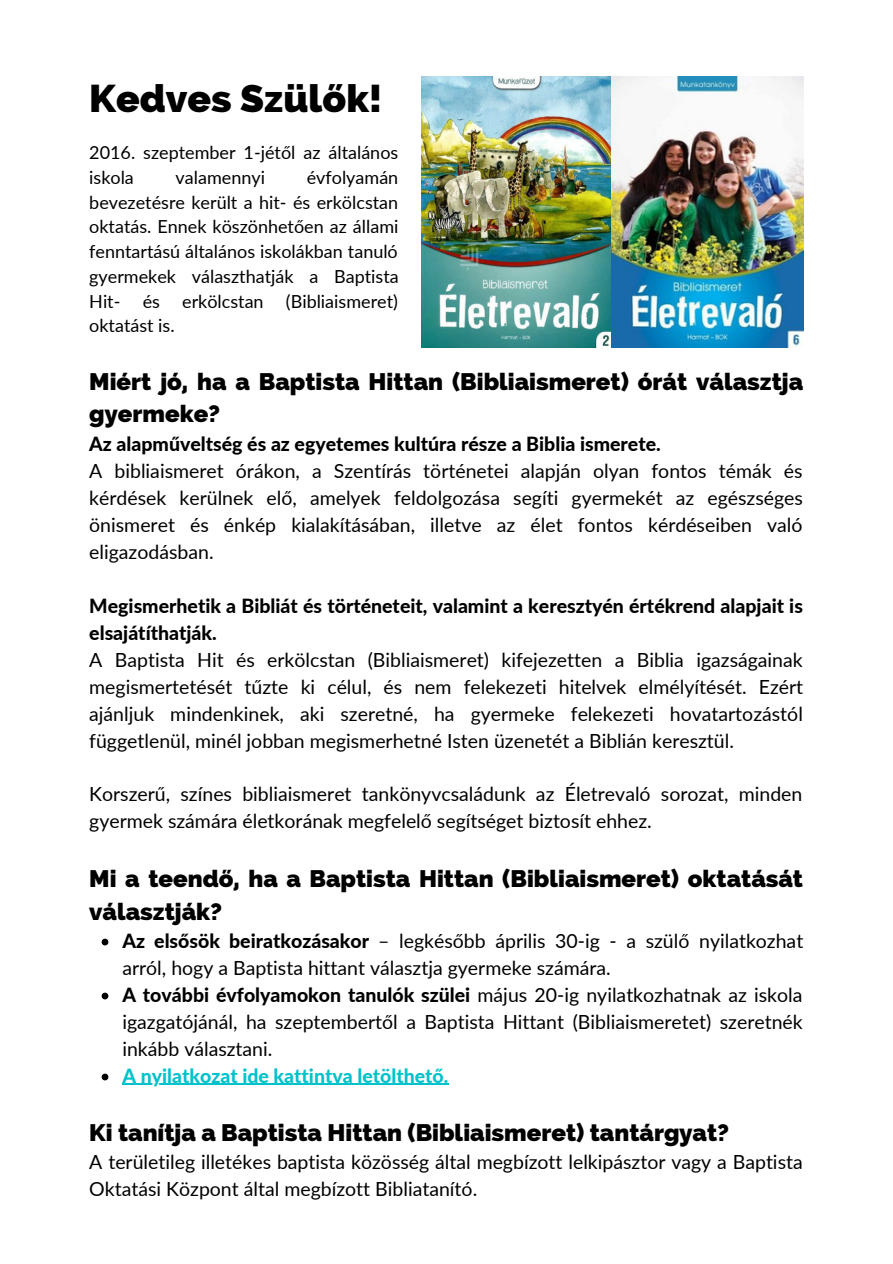
<style>
.page{position:relative;width:893px;height:1264px;background:#fff}
.page>*{position:absolute;margin:0;border:0;box-sizing:border-box;transform-origin:0 0}
.t1{font:800 38.85px "Raleway";color:#000}
.t2{font:800 24px/32.5px "Raleway";color:#000}
.t3{font:19.5px/27px "Lato";color:#000}
.t4{font:800 19.5px/27px "Lato";color:#000}
.t5{font:800 19.5px "Lato";color:#00c2cb}
.t6{font:18px/24.8px "Lato";color:#000}
.s1{font-weight:800}
</style>
<div class="page">
<img style="left:421px;top:77px;width:382px;height:270px">
<svg style="left:102px;top:938px;width:6px;height:7px"></svg>
<svg style="left:102px;top:992px;width:6px;height:7px"></svg>
<svg style="left:102px;top:1073px;width:6px;height:7px"></svg>
<hr style="left:122px;top:1083px;width:258px;height:1px;background:#00c2cb">
<hr style="left:380px;top:1083px;width:68px;height:1px;background:#00c2cb">
<h1 class="t1" style="left:89px;top:75px;width:294px">Kedves Szülők!</h1>
<p class="t6" style="left:89px;top:140px;width:310px">2016. szeptember 1-jétől az általános iskola</p>
<p class="t6" style="left:89px;top:164px;width:311px;text-align:justify;text-indent:217px">évfolyamán bevezetésre került a hit- és erkölcstan oktatás. Ennek köszönhetően az állami fenntartású általános iskolákban tanuló gyermekek választhatják a Baptista Hit- és erkölcstan (Bibliaismeret) oktatást is.</p>
<p class="t6" style="left:176px;top:164px;width:91px">valamennyi</p>
<p class="t2" style="left:89px;top:365px;width:715px">Miért jó, ha a Baptista Hittan (Bibliaismeret) órát választja gyermeke?</p>
<p class="t4" style="left:89px;top:429px;width:573px">Az alapműveltség és az egyetemes kultúra része a Biblia ismerete.</p>
<p class="t3" style="left:89px;top:456px;width:715px;text-align:justify">A bibliaismeret órákon, a Szentírás történetei alapján olyan fontos témák és kérdések kerülnek elő, amelyek feldolgozása segíti gyermekét az egészséges önismeret és énkép kialakításában, illetve az élet fontos kérdéseiben való eligazodásban.</p>
<p class="t4" style="left:89px;top:591px;width:715px">Megismerhetik a Bibliát és történeteit, valamint a keresztyén értékrend alapjait is elsajátíthatják.</p>
<p class="t3" style="left:89px;top:645px;width:715px;text-align:justify">A Baptista Hit és erkölcstan (Bibliaismeret) kifejezetten a Biblia igazságainak megismertetését tűzte ki célul, és nem felekezeti hitelvek elmélyítését. Ezért ajánljuk mindenkinek, aki szeretné, ha gyermeke felekezeti hovatartozástól függetlenül, minél jobban megismerhetné Isten üzenetét a Biblián keresztül.</p>
<p class="t3" style="left:89px;top:780px;width:714px">Korszerű, színes bibliaismeret tankönyvcsaládunk az Életrevaló sorozat, minden gyermek számára életkorának megfelelő segítséget biztosít ehhez.</p>
<p class="t2" style="left:89px;top:862px;width:715px">Mi a teendő, ha a Baptista Hittan (Bibliaismeret) oktatását választják?</p>
<p class="t3" style="left:122px;top:926px;width:682px"><span class="s1">Az elsősök beiratkozásakor</span> – legkésőbb április 30-ig - a szülő nyilatkozhat arról, hogy a Baptista hittant választja gyermeke számára.<br><span class="s1">A további évfolyamokon tanulók szülei</span> május 20-ig nyilatkozhatnak az iskola igazgatójánál, ha szeptembertől a Baptista Hittant (Bibliaismeretet) szeretnék inkább választani.</p>
<p class="t5" style="left:122px;top:1063px;width:327px">A nyilatkozat ide kattintva letölthető.</p>
<p class="t2" style="left:89px;top:1116px;width:641px">Ki tanítja a Baptista Hittan (Bibliaismeret) tantárgyat?</p>
<p class="t3" style="left:89px;top:1148px;width:715px">A területileg illetékes baptista közösség által megbízott lelkipásztor vagy a Baptista<br>Oktatási Központ által megbízott Bibliatanító.</p>
</div>
